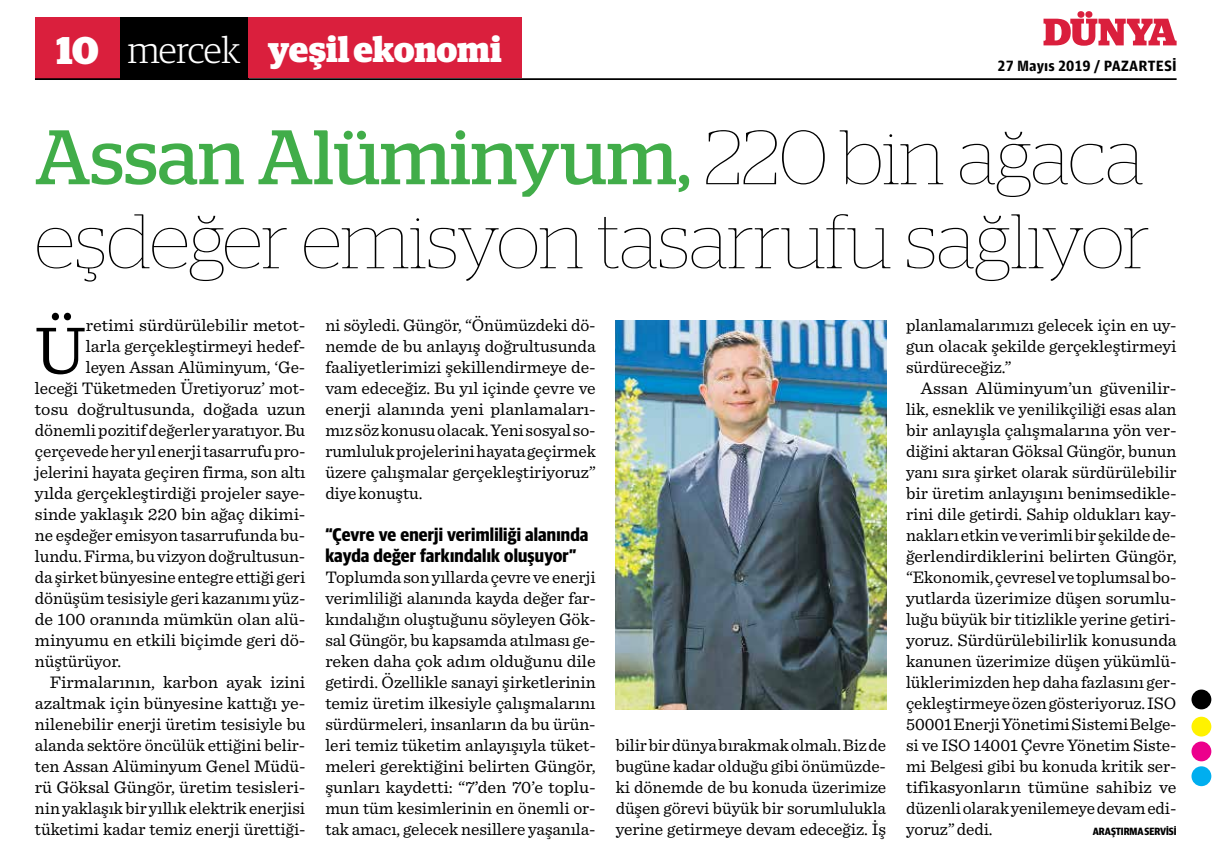
<style>
.page{position:relative;width:1216px;height:868px;background:#fff}
.page>*{position:absolute;margin:0;border:0;box-sizing:border-box;transform-origin:0 0}
.t1{font:100 77px/84px "Stag";color:#000}
.t2{font:69.65px "Sentinel";color:#000}
.t3{font:900 35px "Guardian Egyp";letter-spacing:-.01em;color:#fff}
.t4{font:700 18.38px/21px "Guardian Sans Cond";letter-spacing:.01em;color:#000}
.t5{font:17.5px/21px "Sentinel";letter-spacing:-.005em;color:#000;text-align:justify}
.t6{font:17.5px/21px "Sentinel";letter-spacing:-.005em;color:#000;text-align:justify;scale:1.04 1}
.t7{font:900 14.88px "Guardian Agate Sans";color:#000}
.t8{font:700 10.5px "Guardian Sans Cond";letter-spacing:-.005em;color:#000}
.s1{font-family:"Stag";font-weight:700;font-size:38.5px}
.s2{font-weight:300;font-size:36.75px}
.s3{font-weight:400;color:#41ad49}
</style>
<div class="page">
<svg style="left:1043px;top:11px;width:133px;height:35px"></svg>
<div style="left:35px;top:17px;width:208px;height:62px;background:#da1f3d"></div>
<div style="left:120px;top:17px;width:128px;height:62px;background:#000"></div>
<div style="left:248px;top:17px;width:273px;height:61px;background:#da1f3d"></div>
<hr style="left:35px;top:78px;width:1141px;height:2px;background:#000">
<div style="left:1191px;top:766px;width:20px;height:20px;background:#00aeef;border-radius:50%"></div>
<div style="left:1191px;top:741px;width:20px;height:20px;background:#ec008c;border-radius:50%"></div>
<div style="left:1191px;top:717px;width:20px;height:19px;background:#fff200;border-radius:50%"></div>
<div style="left:1191px;top:689px;width:20px;height:20px;background:#000;border-radius:50%"></div>
<img style="left:615px;top:320px;width:271px;height:389px">
<h3 class="t3" style="left:57px;top:22px;width:447px"><span class="s1">10</span> <span class="s2">mercek</span> yeşil ekonomi</h3>
<p class="t7" style="left:997px;top:55px;width:180px">27 Mayıs 2019 / PAZARTESİ</p>
<h1 class="t1" style="left:35px;top:114px;width:1116px"><span class="s3">Assan Alüminyum,</span> 220 bin ağaca eşdeğer emisyon tasarrufu sağlıyor</h1>
<h2 class="t2" style="left:35px;top:298px;width:53px">Ü</h2>
<p class="t6" style="left:86px;top:314px;width:213px">retimi sürdürülebilir metot-</p>
<p class="t5" style="left:86px;top:335px;width:221px">larla gerçekleştirmeyi hedef-</p>
<p class="t5" style="left:86px;top:356px;width:221px">leyen Assan Alüminyum, ‘Ge-</p>
<p class="t5" style="left:35px;top:377px;width:272px">leceği Tüketmeden Üretiyoruz’ mot-</p>
<p class="t6" style="left:35px;top:398px;width:261px">tosu doğrultusunda, doğada uzun</p>
<p class="t5" style="left:35px;top:419px;width:272px">dönemli pozitif değerler yaratıyor. Bu</p>
<p class="t5" style="left:35px;top:440px;width:272px">çerçevede her yıl enerji tasarrufu pro-</p>
<p class="t5" style="left:35px;top:461px;width:272px">jelerini hayata geçiren firma, son altı</p>
<p class="t5" style="left:35px;top:482px;width:272px">yılda gerçekleştirdiği projeler saye-</p>
<p class="t5" style="left:35px;top:503px;width:272px">sinde yaklaşık 220 bin ağaç dikimi-</p>
<p class="t5" style="left:35px;top:524px;width:272px">ne eşdeğer emisyon tasarrufunda bu-</p>
<p class="t5" style="left:35px;top:545px;width:272px">lundu. Firma, bu vizyon doğrultusun-</p>
<p class="t5" style="left:35px;top:566px;width:272px">da şirket bünyesine entegre ettiği geri</p>
<p class="t5" style="left:35px;top:587px;width:272px">dönüşüm tesisiyle geri kazanımı yüz-</p>
<p class="t6" style="left:35px;top:608px;width:261px">de 100 oranında mümkün olan alü-</p>
<p class="t5" style="left:35px;top:629px;width:272px">minyumu en etkili biçimde geri dö-</p>
<p class="t5" style="left:35px;top:650px;width:88px">nüştürüyor.</p>
<p class="t6" style="left:50px;top:671px;width:247px">Firmalarının, karbon ayak izini</p>
<p class="t6" style="left:35px;top:692px;width:261px">azaltmak için bünyesine kattığı ye-</p>
<p class="t5" style="left:35px;top:713px;width:272px">nilenebilir enerji üretim tesisiyle bu</p>
<p class="t5" style="left:35px;top:734px;width:272px">alanda sektöre öncülük ettiğini belir-</p>
<p class="t5" style="left:35px;top:755px;width:272px">ten Assan Alüminyum Genel Müdü-</p>
<p class="t6" style="left:35px;top:776px;width:261px">rü Göksal Güngör, üretim tesisleri-</p>
<p class="t5" style="left:35px;top:797px;width:272px">nin yaklaşık bir yıllık elektrik enerjisi</p>
<p class="t5" style="left:35px;top:818px;width:272px">tüketimi kadar temiz enerji ürettiği-</p>
<p class="t5" style="left:325px;top:314px;width:272px">ni söyledi. Güngör, “Önümüzdeki dö&shy;nemde de bu anlayış doğrultusunda faaliyetlerimizi şekillendirmeye de&shy;vam edeceğiz. Bu yıl içinde çevre ve enerji alanında yeni planlamaları&shy;mız söz konusu olacak. Yeni sosyal so&shy;rumluluk projelerini hayata geçirmek üzere çalışmalar gerçekleştiriyoruz” diye konuştu.</p>
<p class="t4" style="left:325px;top:523px;width:264px">“Çevre ve enerji verimliliği alanında kayda değer farkındalık oluşuyor”</p>
<p class="t5" style="left:325px;top:566px;width:272px">Toplumda son yıllarda çevre ve enerji verimliliği alanında kayda değer far&shy;kındalığın oluştuğunu söyleyen Gök&shy;sal Güngör, bu kapsamda atılması ge&shy;reken daha çok adım olduğunu dile getirdi. Özellikle sanayi şirketlerinin temiz üretim ilkesiyle çalışmalarını sürdürmeleri, insanların da bu ürün&shy;leri temiz tüketim anlayışıyla tüket&shy;meleri gerektiğini belirten Güngör, şunları kaydetti: “7’den 70’e toplu&shy;mun tüm kesimlerinin en önemli or&shy;tak amacı, gelecek nesillere yaşanıla-</p>
<p class="t5" style="left:615px;top:734px;width:272px">bilir bir dünya bırakmak olmalı. Biz de bugüne kadar olduğu gibi önümüzde&shy;ki dönemde de bu konuda üzerimize düşen görevi büyük bir sorumlulukla yerine getirmeye devam edeceğiz. İş</p>
<p class="t5" style="left:906px;top:314px;width:272px">planlamalarımızı gelecek için en uy&shy;gun olacak şekilde gerçekleştirmeyi sürdüreceğiz.”</p>
<p class="t6" style="left:906px;top:377px;width:262px;text-indent:15px">Assan Alüminyum’un güvenilir&shy;lik, esneklik ve yenilikçiliği esas alan bir anlayışla çalışmalarına yön ver&shy;diğini aktaran Göksal Güngör, bunun yanı sıra şirket olarak sürdürülebilir bir üretim anlayışını benimsedikle&shy;rini dile getirdi. Sahip oldukları kay&shy;nakları etkin ve verimli bir şekilde de&shy;ğerlendirdiklerini belirten Güngör, “Ekonomik, çevresel ve toplumsal bo&shy;yutlarda üzerimize düşen sorumlu&shy;luğu büyük bir titizlikle yerine getiri&shy;yoruz. Sürdürülebilirlik konusunda kanunen üzerimize düşen yükümlü&shy;lüklerimizden hep daha fazlasını ger&shy;çekleştirmeye özen gösteriyoruz. ISO 50001 Enerji Yönetimi Sistemi Belge&shy;si ve ISO 14001 Çevre Yönetim Siste&shy;mi Belgesi gibi bu konuda kritik ser&shy;tifikasyonların tümüne sahibiz ve düzenli olarak yenilemeye devam edi&shy;yoruz” dedi.</p>
<p class="t8" style="left:1092px;top:824px;width:85px">ARAŞTIRMA SERVİSİ</p>
</div>
